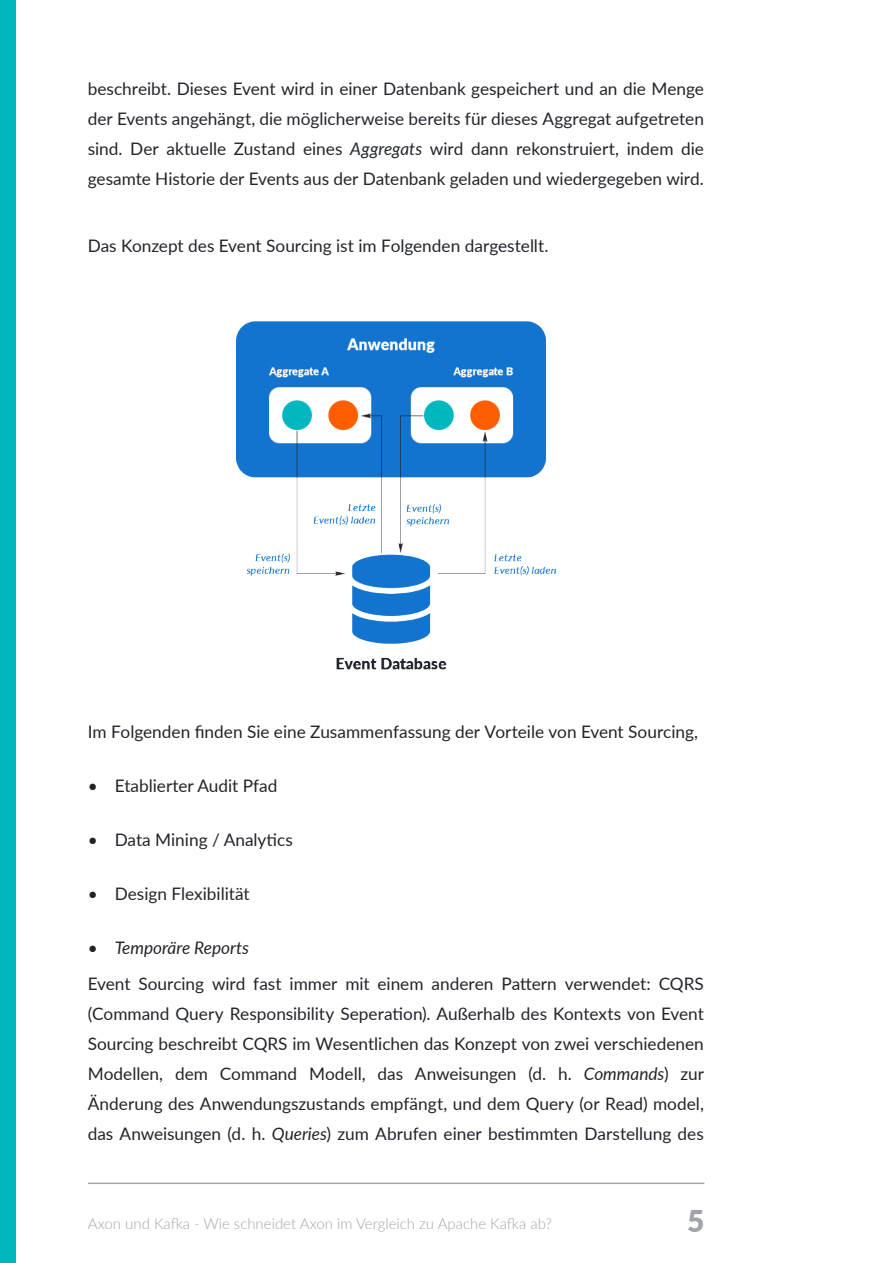
<style>
.page{position:relative;width:893px;height:1263px;background:#fff}
.page>*{position:absolute;margin:0;border:0;box-sizing:border-box;transform-origin:0 0}
.t1{font:900 30px "Lato";color:#a1a4aa}
.t2{font:17.25px/30px "Lato";color:#21252b;text-align:justify}
.t3{font:italic 17.25px "Lato";color:#21252b}
.t4{font:300 15px "Lato";color:#a1a4aa}
.s1{font-style:italic}
</style>
<div class="page">
<hr style="left:88px;top:1182px;width:616px;height:2px;background:#a1a4aa">
<div style="left:0;top:0;width:16px;height:1263px;background:#00b7bf"></div>
<img style="left:236px;top:321px;width:320px;height:349px">
<p class="t2" style="left:88px;top:73px;width:618px">beschreibt. Dieses Event wird in einer Datenbank gespeichert und an die Menge der Events angehängt, die möglicherweise bereits für dieses Aggregat aufgetreten sind. Der aktuelle Zustand eines <span class="s1">Aggregats</span> wird dann rekonstruiert, indem die gesamte Historie der Events aus der Datenbank geladen und wiedergegeben wird.</p>
<p class="t2" style="left:88px;top:230px;width:462px">Das Konzept des Event Sourcing ist im Folgenden dargestellt.</p>
<p class="t2" style="left:88px;top:716px;width:612px">Im Folgenden finden Sie eine Zusammenfassung der Vorteile von Event Sourcing,</p>
<p class="t2" style="left:88px;top:770px;width:191px">• Etablierter Audit Pfad</p>
<p class="t2" style="left:88px;top:824px;width:207px">• Data Mining / Analytics</p>
<p class="t2" style="left:88px;top:878px;width:163px">• Design Flexibilität</p>
<p class="t3" style="left:88px;top:935px;width:163px">• Temporäre Reports</p>
<p class="t2" style="left:88px;top:968px;width:618px">Event Sourcing wird fast immer mit einem anderen Pattern verwendet: CQRS (Command Query Responsibility Seperation). Außerhalb des Kontexts von Event Sourcing beschreibt CQRS im Wesentlichen das Konzept von zwei verschiedenen Modellen, dem Command Modell, das Anweisungen (d. h. <span class="s1">Commands</span>) zur Änderung des Anwendungszustands empfängt, und dem Query (or Read) model, das Anweisungen (d. h. <span class="s1">Queries</span>) zum Abrufen einer bestimmten Darstellung des</p>
<p class="t4" style="left:88px;top:1213px;width:465px">Axon und Kafka - Wie schneidet Axon im Vergleich zu Apache Kafka ab?</p>
<h1 class="t1" style="left:687px;top:1198px;width:19px">5</h1>
</div>
